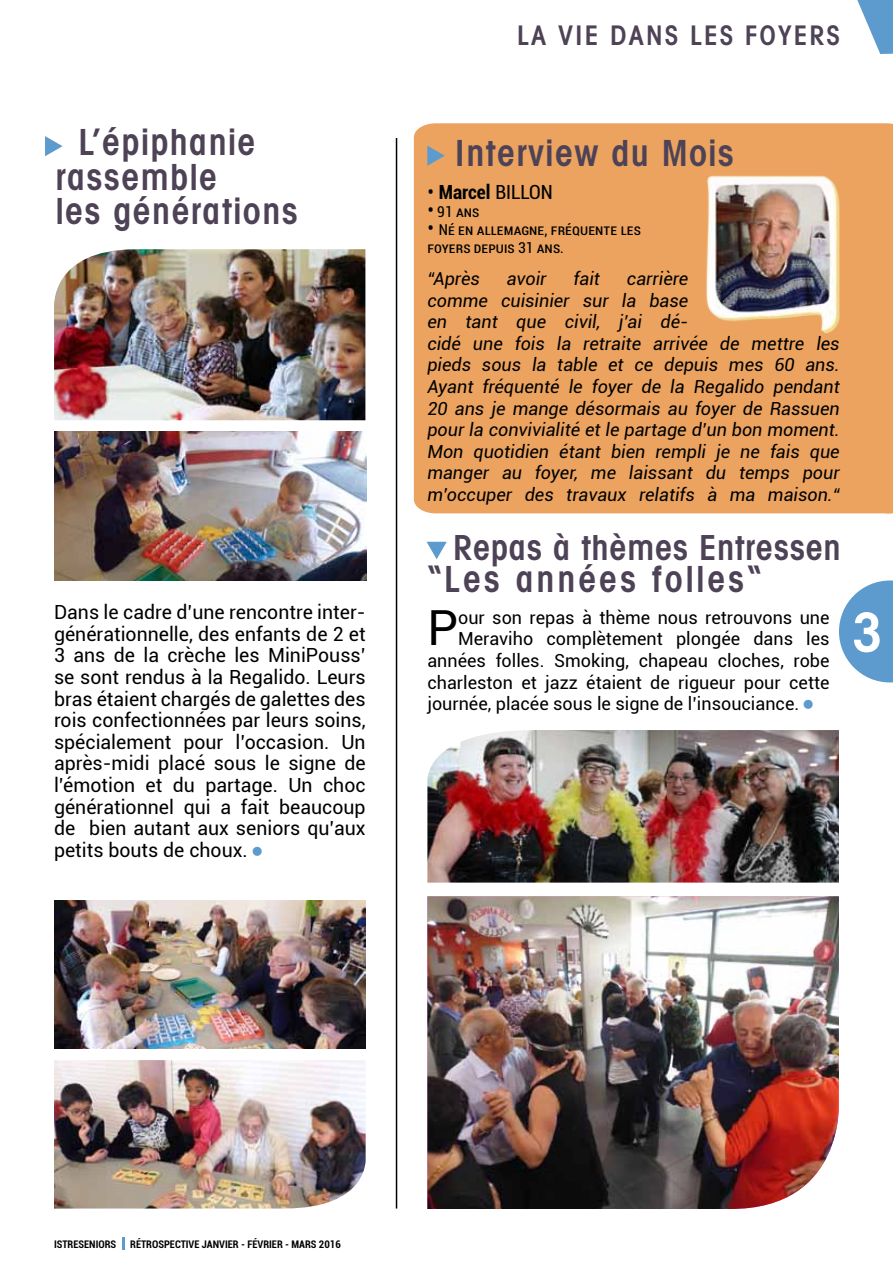
<style>
.page{position:relative;width:893px;height:1263px;background:#fff}
.page>*{position:absolute;margin:0;border:0;box-sizing:border-box;transform-origin:0 0}
.t1{font:600 condensed 54px "Avant Garde";color:#fff}
.t2{font:48.45px "Roboto";color:#000}
.t3{font:600 condensed 36px/34.5px "Avant Garde";letter-spacing:.04em;color:#4d4256}
.t4{font:600 condensed 36px "Avant Garde";letter-spacing:.08em;color:#4d4256}
.t5{font:600 condensed 34.5px "Avant Garde";letter-spacing:.02em;color:#4d4256}
.t6{font:600 condensed 27px "Avant Garde";letter-spacing:.08em;color:#4d4256}
.t7{font:19.5px/21.6px "Roboto";color:#000;text-align:justify}
.t8{font:700 condensed 19.5px "Roboto";color:#000}
.t9{font:italic 18px/21.6px "Roboto";color:#000}
.t10{font:18px "Roboto";color:#000}
.t11{font:condensed 15px/18px "Roboto";color:#000}
.t12{font:700 condensed 10.5px "Roboto";color:#000}
.s1{font-weight:400;font-stretch:normal}
.s2{font-weight:400}
.s3{font-stretch:normal;font-size:19.5px}
</style>
<div class="page">
<div style="left:414px;top:123px;width:479px;height:390px;background:#eba35f"></div>
<svg style="left:886px;top:489px;width:7px;height:25px"></svg>
<svg style="left:839px;top:580px;width:54px;height:102px"></svg>
<svg style="left:857px;top:0;width:36px;height:54px"></svg>
<svg style="left:45px;top:136px;width:18px;height:20px"></svg>
<img style="left:674px;top:174px;width:182px;height:182px">
<svg style="left:427px;top:146px;width:18px;height:20px"></svg>
<hr style="left:396px;top:138px;width:1px;height:1070px;background:#000">
<svg style="left:122px;top:1237px;width:3px;height:13px"></svg>
<svg style="left:427px;top:542px;width:20px;height:17px"></svg>
<img style="left:427px;top:730px;width:412px;height:152px">
<img style="left:427px;top:896px;width:412px;height:313px">
<img style="left:54px;top:249px;width:311px;height:171px">
<img style="left:54px;top:432px;width:312px;height:148px">
<img style="left:54px;top:900px;width:312px;height:148px">
<img style="left:54px;top:1060px;width:312px;height:148px">
<h3 class="t3" style="left:56px;top:125px;width:244px;text-indent:23px">L’épiphanie rassemble<br>les générations</h3>
<p class="t7" style="left:54px;top:601px;width:313px">Dans le cadre d’une rencontre inter&shy;générationnelle, des enfants de 2 et 3 ans de la crèche les MiniPouss’ se sont rendus à la Regalido. Leurs bras étaient chargés de galettes des rois confectionnées par leurs soins, spécialement pour l’occasion. Un après-midi placé sous le signe de l’émotion et du partage. Un choc générationnel qui a fait beaucoup de bien autant aux seniors qu’aux petits bouts de choux. <sup>■</sup></p>
<h3 class="t6" style="left:517px;top:18px;width:324px">La vie dans les foyers</h3>
<h3 class="t3" style="left:455px;top:135px;width:281px">Interview du Mois</h3>
<p class="t8" style="left:427px;top:179px;width:124px"><span class="s1">•</span> MARCEL <span class="s2">Billon</span></p>
<p class="t11" style="left:427px;top:202px;width:54px"><span class="s3">•</span> 91 ans</p>
<p class="t11" style="left:427px;top:220px;width:215px"><span class="s3">•</span> Né en allemagne, fréquente les foyers depuis 31 ans.</p>
<p class="t9" style="left:427px;top:267px;width:54px">“Après</p>
<p class="t9" style="left:507px;top:267px;width:41px">avoir</p>
<p class="t9" style="left:574px;top:267px;width:28px">fait</p>
<p class="t9" style="left:427px;top:267px;width:414px;text-indent:200px">carrière<br>comme cuisinier sur la base<br>en tant que civil, j’ai dé-<br>cidé une fois la retraite arrivée de mettre les pieds sous la table et ce depuis mes 60 ans.<br>Ayant fréquenté le foyer de la Regalido pendant 20 ans je mange désormais au foyer de Rassuen pour la convivialité et le partage d’un bon moment.<br>Mon quotidien étant bien rempli je ne fais que manger au foyer, me laissant du temps pour m’occuper des travaux relatifs à ma maison.“</p>
<h3 class="t5" style="left:453px;top:527px;width:389px">Repas à thèmes Entressen</h3>
<h3 class="t4" style="left:427px;top:557px;width:335px">“Les années folles“</h3>
<h2 class="t2" style="left:427px;top:594px;width:32px">P</h2>
<p class="t10" style="left:458px;top:605px;width:373px">our son repas à thème nous retrouvons une</p>
<p class="t10" style="left:458px;top:626px;width:373px">Meraviho complètement plongée dans les</p>
<p class="t10" style="left:427px;top:648px;width:404px">années folles. Smoking, chapeau cloches, robe</p>
<p class="t10" style="left:427px;top:670px;width:404px">charleston et jazz étaient de rigueur pour cette</p>
<p class="t10" style="left:427px;top:691px;width:387px">journée, placée sous le signe de l’insouciance. <sup>■</sup></p>
<h1 class="t1" style="left:852px;top:599px;width:32px">3</h1>
<p class="t12" style="left:54px;top:1236px;width:64px">ISTRESENIORS</p>
<p class="t12" style="left:130px;top:1236px;width:212px">RÉTROSPECTIVE JANVIER - FÉVRIER - MARS 2016</p>
</div>
